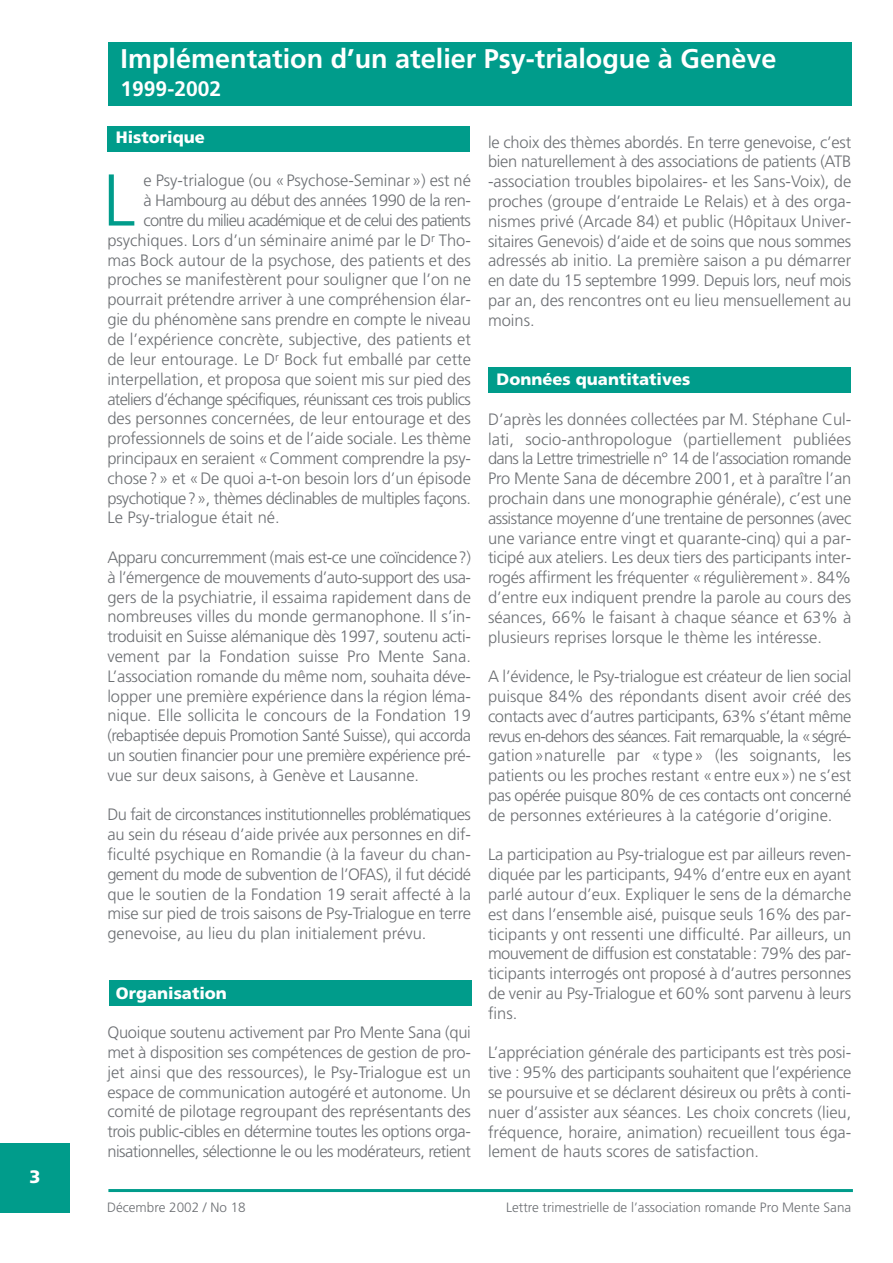
<style>
.page{position:relative;width:893px;height:1263px;background:#fff}
.page>*{position:absolute;margin:0;border:0;box-sizing:border-box;transform-origin:0 0}
.t1{font:300 73.2px "Frutiger";color:#009c8b}
.t2{font:700 27px "Frutiger";color:#fff}
.t3{font:700 21px "Frutiger";color:#fff}
.t4{font:900 18px "Frutiger";color:#fff}
.t5{font:300 16.5px/19.8px "Frutiger";letter-spacing:-.005em;color:#6d7074;text-align:justify}
.t6{font:300 16.5px "Frutiger";letter-spacing:-.03em;color:#6d7074}
.t7{font:300 16.5px "Frutiger";letter-spacing:-.04em;color:#6d7074}
.t8{font:300 16.5px "Frutiger";letter-spacing:-.055em;color:#6d7074}
.t9{font:900 16.5px "Frutiger";color:#fff}
.t10{font:300 13.5px "Frutiger";color:#6d7074}
</style>
<div class="page">
<hr style="left:108px;top:1189px;width:744px;height:3px;background:#009c8b">
<div style="left:0;top:1143px;width:70px;height:69px;background:#009c8b"></div>
<div style="left:488px;top:368px;width:363px;height:25px;background:#009c8b"></div>
<div style="left:109px;top:981px;width:363px;height:25px;background:#009c8b"></div>
<div style="left:107px;top:126px;width:362px;height:25px;background:#009c8b"></div>
<div style="left:108px;top:43px;width:743px;height:63px;background:#009c8b"></div>
<p class="t4" style="left:30px;top:1169px;width:13px">3</p>
<h2 class="t2" style="left:121px;top:48px;width:657px">Implémentation d’un atelier Psy-trialogue à Genève</h2>
<p class="t3" style="left:121px;top:81px;width:102px">1999-2002</p>
<p class="t9" style="left:116px;top:131px;width:90px">Historique</p>
<h1 class="t1" style="left:103px;top:171px;width:34px">L</h1>
<p class="t5" style="left:143px;top:172px;width:329px">e Psy-trialogue (ou «Psychose-Seminar») est né</p>
<p class="t5" style="left:488px;top:133px;width:365px">le choix des thèmes abordés. En terre genevoise, c’est bien naturellement à des associations de patients (ATB -association troubles bipolaires- et les Sans-Voix), de proches (groupe d’entraide Le Relais) et à des orga&shy;nismes privé (Arcade 84) et public (Hôpitaux Univer&shy;sitaires Genevois) d’aide et de soins que nous sommes adressés ab initio. La première saison a pu démarrer en date du 15 septembre 1999. Depuis lors, neuf mois par an, des rencontres ont eu lieu mensuellement au moins.</p>
<p class="t6" style="left:143px;top:193px;width:329px">à Hambourg au début des années 1990 de la ren-</p>
<p class="t8" style="left:143px;top:213px;width:329px">contre du milieu académique et de celui des patients</p>
<p class="t5" style="left:107px;top:231px;width:365px">psychiques. Lors d’un séminaire animé par le D<sup>r</sup> Tho-</p>
<p class="t5" style="left:107px;top:251px;width:365px">mas Bock autour de la psychose, des patients et des</p>
<p class="t5" style="left:107px;top:271px;width:365px">proches se manifestèrent pour souligner que l’on ne</p>
<p class="t5" style="left:107px;top:291px;width:365px">pourrait prétendre arriver à une compréhension élar-</p>
<p class="t5" style="left:107px;top:311px;width:365px">gie du phénomène sans prendre en compte le niveau</p>
<p class="t5" style="left:107px;top:330px;width:365px">de l’expérience concrète, subjective, des patients et</p>
<p class="t5" style="left:107px;top:351px;width:365px">de leur entourage. Le D<sup>r</sup> Bock fut emballé par cette</p>
<p class="t5" style="left:107px;top:370px;width:365px">interpellation, et proposa que soient mis sur pied des</p>
<p class="t7" style="left:107px;top:392px;width:365px">ateliers d’échange spécifiques, réunissant ces trois publics</p>
<p class="t5" style="left:107px;top:410px;width:365px">des personnes concernées, de leur entourage et des</p>
<p class="t5" style="left:107px;top:430px;width:365px">professionnels de soins et de l’aide sociale. Les thème</p>
<p class="t5" style="left:107px;top:450px;width:365px">principaux en seraient «Comment comprendre la psy-</p>
<p class="t5" style="left:107px;top:469px;width:365px">chose?» et «De quoi a-t-on besoin lors d’un épisode</p>
<p class="t6" style="left:107px;top:491px;width:365px">psychotique?», thèmes déclinables de multiples façons.</p>
<p class="t5" style="left:107px;top:509px;width:174px">Le Psy-trialogue était né.</p>
<p class="t5" style="left:107px;top:549px;width:365px">Apparu concurremment (mais est-ce une coïncidence?) à l’émergence de mouvements d’auto-support des usa&shy;gers de la psychiatrie, il essaima rapidement dans de nombreuses villes du monde germanophone. Il s’in&shy;troduisit en Suisse alémanique dès 1997, soutenu acti&shy;vement par la Fondation suisse Pro Mente Sana.<br>L’association romande du même nom, souhaita déve&shy;lopper une première expérience dans la région léma&shy;nique. Elle sollicita le concours de la Fondation 19 (rebaptisée depuis Promotion Santé Suisse), qui accorda un soutien financier pour une première expérience pré&shy;vue sur deux saisons, à Genève et Lausanne.</p>
<p class="t5" style="left:107px;top:806px;width:365px">Du fait de circonstances institutionnelles problématiques au sein du réseau d’aide privée aux personnes en dif&shy;ficulté psychique en Romandie (à la faveur du chan&shy;gement du mode de subvention de l’OFAS), il fut décidé que le soutien de la Fondation 19 serait affecté à la mise sur pied de trois saisons de Psy-Trialogue en terre genevoise, au lieu du plan initialement prévu.</p>
<p class="t9" style="left:496px;top:373px;width:195px">Données quantitatives</p>
<p class="t5" style="left:488px;top:411px;width:365px">D’après les données collectées par M. Stéphane Cul&shy;lati, socio-anthropologue (partiellement publiées dans la Lettre trimestrielle n° 14 de l’association romande Pro Mente Sana de décembre 2001, et à paraître l’an prochain dans une monographie générale), c’est une assistance moyenne d’une trentaine de personnes (avec une variance entre vingt et quarante-cinq) qui a par&shy;ticipé aux ateliers. Les deux tiers des participants inter&shy;rogés affirment les fréquenter «régulièrement». 84% d’entre eux indiquent prendre la parole au cours des séances, 66% le faisant à chaque séance et 63% à plusieurs reprises lorsque le thème les intéresse.</p>
<p class="t5" style="left:488px;top:668px;width:365px">A l’évidence, le Psy-trialogue est créateur de lien social puisque 84% des répondants disent avoir créé des contacts avec d’autres participants, 63% s’étant même revus en-dehors des séances. Fait remarquable, la «ségré&shy;gation»naturelle par «type» (les soignants, les patients ou les proches restant «entre eux») ne s’est pas opérée puisque 80% de ces contacts ont concerné de personnes extérieures à la catégorie d’origine.</p>
<p class="t5" style="left:488px;top:846px;width:365px">La participation au Psy-trialogue est par ailleurs reven&shy;diquée par les participants, 94% d’entre eux en ayant parlé autour d’eux. Expliquer le sens de la démarche est dans l’ensemble aisé, puisque seuls 16% des par&shy;ticipants y ont ressenti une difficulté. Par ailleurs, un mouvement de diffusion est constatable: 79% des par&shy;ticipants interrogés ont proposé à d’autres personnes de venir au Psy-Trialogue et 60% sont parvenu à leurs fins.</p>
<p class="t5" style="left:488px;top:1044px;width:365px">L’appréciation générale des participants est très posi&shy;tive : 95% des participants souhaitent que l’expérience se poursuive et se déclarent désireux ou prêts à conti&shy;nuer d’assister aux séances. Les choix concrets (lieu, fréquence, horaire, animation) recueillent tous éga&shy;lement de hauts scores de satisfaction.</p>
<p class="t9" style="left:116px;top:986px;width:112px">Organisation</p>
<p class="t5" style="left:107px;top:1024px;width:365px">Quoique soutenu activement par Pro Mente Sana (qui met à disposition ses compétences de gestion de pro&shy;jet ainsi que des ressources), le Psy-Trialogue est un espace de communication autogéré et autonome. Un comité de pilotage regroupant des représentants des trois public-cibles en détermine toutes les options orga&shy;nisationnelles, sélectionne le ou les modérateurs, retient</p>
<p class="t10" style="left:107px;top:1202px;width:140px">Décembre 2002 / No 18</p>
<p class="t10" style="left:506px;top:1202px;width:346px">Lettre trimestrielle de l’association romande Pro Mente Sana</p>
</div>
